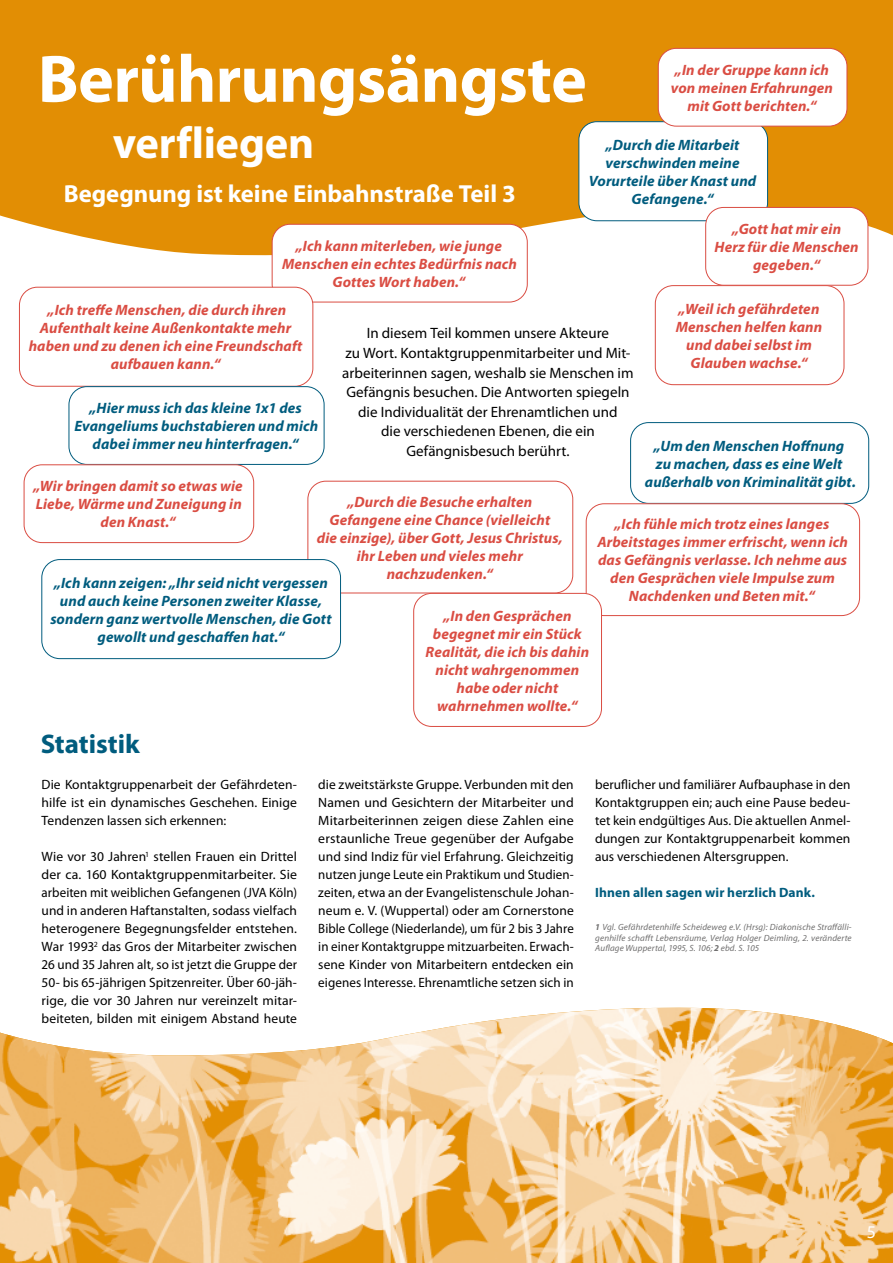
<style>
.page{position:relative;width:893px;height:1263px;background:#fff}
.page>*{position:absolute;margin:0;border:0;box-sizing:border-box;transform-origin:0 0}
.t1{font:700 67.65px "Myriad Pro";letter-spacing:-.01em;color:#fff}
.t2{font:700 44.55px "Myriad Pro";color:#fff}
.t3{font:700 27px "Myriad Pro";letter-spacing:-.005em;color:#005c7e}
.t4{font:700 24.75px "Myriad Pro";letter-spacing:-.005em;color:#fff}
.t5{font:18px "Myriad Pro";color:#fff}
.t6{font:italic 700 15px/18px "Myriad Pro";letter-spacing:.01em;color:#da4d43;text-align:center}
.t7{font:italic 700 15px/18px "Myriad Pro";letter-spacing:.01em;color:#005c7e;text-align:center}
.t8{font:15px/19.5px "Myriad Pro";color:#000;text-align:center}
.t9{font:13.5px/18px "Myriad Pro";letter-spacing:.005em;color:#000;text-align:justify}
.t10{font:700 13.5px "Myriad Pro";letter-spacing:.01em;color:#005c7e}
.t11{font:italic 9px/10.5px "Myriad Pro";letter-spacing:.015em;color:#706f6f;text-align:justify}
.s1{font-weight:700}
</style>
<div class="page">
<img style="left:1px;top:1008px;width:892px;height:255px">
<img style="left:0;top:1032px;width:1px;height:231px">
<svg style="left:0;top:0;width:893px;height:260px;background:#e39514"></svg>
<div style="left:272px;top:224px;width:255px;height:78px;background:#fff;border-radius:18px"></div>
<div style="left:272px;top:224px;width:255px;height:78px;border:1px solid #da4d43;border-radius:18px"></div>
<div style="left:308px;top:481px;width:265px;height:112px;border:1px solid #da4d43;border-radius:18px"></div>
<div style="left:19px;top:287px;width:294px;height:99px;background:#fff;border-radius:18px"></div>
<div style="left:19px;top:287px;width:294px;height:99px;border:1px solid #da4d43;border-radius:18px"></div>
<div style="left:630px;top:422px;width:239px;height:82px;border:1px solid #005c7e;border-radius:18px"></div>
<div style="left:586px;top:504px;width:274px;height:112px;border:1px solid #da4d43;border-radius:18px"></div>
<div style="left:69px;top:386px;width:255px;height:79px;border:1px solid #005c7e;border-radius:18px"></div>
<div style="left:24px;top:465px;width:230px;height:78px;border:1px solid #da4d43;border-radius:18px"></div>
<div style="left:42px;top:560px;width:299px;height:99px;background:#fff;border-radius:18px"></div>
<div style="left:42px;top:559px;width:299px;height:100px;border:1px solid #005c7e;border-radius:18px"></div>
<div style="left:579px;top:122px;width:189px;height:99px;background:#fff;border-radius:18px"></div>
<div style="left:579px;top:121px;width:189px;height:100px;border:1px solid #005c7e;border-radius:18px"></div>
<div style="left:655px;top:285px;width:189px;height:100px;border:1px solid #da4d43;border-radius:18px"></div>
<div style="left:658px;top:48px;width:189px;height:78px;background:#fff;border-radius:18px"></div>
<div style="left:658px;top:48px;width:189px;height:78px;border:1px solid #da4d43;border-radius:18px"></div>
<div style="left:706px;top:207px;width:162px;height:78px;background:#fff;border-radius:18px"></div>
<div style="left:705px;top:207px;width:163px;height:78px;border:1px solid #da4d43;border-radius:18px"></div>
<div style="left:414px;top:593px;width:187px;height:133px;background:#fff;border-radius:18px"></div>
<div style="left:413px;top:593px;width:189px;height:134px;border:1px solid #da4d43;border-radius:18px"></div>
<h1 class="t1" style="left:38px;top:35px;width:550px">Berührungsängste</h1>
<h2 class="t2" style="left:113px;top:114px;width:203px">verfliegen</h2>
<p class="t6" style="left:671px;top:60px;width:163px">„In der Gruppe kann ich von meinen Erfahrungen mit Gott berichten.“</p>
<p class="t7" style="left:589px;top:135px;width:169px">„Durch die Mitarbeit verschwinden meine<br>Vorurteile über Knast und<br>Gefangene.“</p>
<h3 class="t4" style="left:64px;top:178px;width:454px">Begegnung ist keine Einbahnstraße Teil 3</h3>
<p class="t6" style="left:282px;top:236px;width:236px">„Ich kann miterleben, wie junge<br>Menschen ein echtes Bedürfnis nach<br>Gottes Wort haben.“</p>
<p class="t6" style="left:715px;top:219px;width:146px">„Gott hat mir ein<br>Herz für die Menschen gegeben.“</p>
<p class="t6" style="left:676px;top:299px;width:148px">„Weil ich gefährdeten<br>Menschen helfen kann und dabei selbst im<br>Glauben wachse.“</p>
<p class="t6" style="left:29px;top:301px;width:275px">„Ich treffe Menschen, die durch ihren Aufenthalt keine Außenkontakte mehr haben und zu denen ich eine Freundschaft aufbauen kann.“</p>
<p class="t8" style="left:342px;top:323px;width:293px">In diesem Teil kommen unsere Akteure<br>zu Wort. Kontaktgruppenmitarbeiter und Mit&shy;arbeiterinnen sagen, weshalb sie Menschen im Gefängnis besuchen. Die Antworten spiegeln die Individualität der Ehrenamtlichen und<br>die verschiedenen Ebenen, die ein Gefängnisbesuch berührt.</p>
<p class="t7" style="left:75px;top:399px;width:245px">„Hier muss ich das kleine 1x1 des<br>Evangeliums buchstabieren und mich dabei immer neu hinterfragen.“</p>
<p class="t6" style="left:33px;top:477px;width:211px">„Wir bringen damit so etwas wie<br>Liebe, Wärme und Zuneigung in den Knast.“</p>
<p class="t7" style="left:645px;top:436px;width:212px">„Um den Menschen Hoffnung<br>zu machen, dass es eine Welt außerhalb von Kriminalität gibt.</p>
<p class="t6" style="left:597px;top:515px;width:252px">„Ich fühle mich trotz eines langes Arbeitstages immer erfrischt, wenn ich das Gefängnis verlasse. Ich nehme aus den Gesprächen viele Impulse zum Nachdenken und Beten mit.“</p>
<p class="t6" style="left:317px;top:492px;width:247px">„Durch die Besuche erhalten<br>Gefangene eine Chance (vielleicht<br>die einzige), über Gott, Jesus Christus, ihr Leben und vieles mehr nachzudenken.“</p>
<p class="t7" style="left:50px;top:573px;width:283px">„Ich kann zeigen: „Ihr seid nicht vergessen und auch keine Personen zweiter Klasse, sondern ganz wertvolle Menschen, die Gott gewollt und geschaffen hat.“</p>
<p class="t6" style="left:426px;top:606px;width:165px">„In den Gesprächen begegnet mir ein Stück<br>Realität, die ich bis dahin nicht wahrgenommen habe oder nicht wahrnehmen wollte.“</p>
<h3 class="t3" style="left:41px;top:726px;width:100px">Statistik</h3>
<p class="t9" style="left:42px;top:775px;width:257px">Die Kontaktgruppenarbeit der Gefährdeten&shy;hilfe ist ein dynamisches Geschehen. Einige Tendenzen lassen sich erkennen:</p>
<p class="t9" style="left:42px;top:847px;width:257px">Wie vor 30 Jahren<sup>1</sup> stellen Frauen ein Drittel der ca. 160 Kontaktgruppenmitarbeiter. Sie arbeiten mit weiblichen Gefangenen (JVA Köln) und in anderen Haftanstalten, sodass vielfach heterogenere Begegnungsfelder entstehen.<br>War 1993<sup>2</sup> das Gros der Mitarbeiter zwischen 26 und 35 Jahren alt, so ist jetzt die Gruppe der 50- bis 65-jährigen Spitzenreiter. Über 60-jäh&shy;rige, die vor 30 Jahren nur vereinzelt mitar&shy;beiteten, bilden mit einigem Abstand heute</p>
<p class="t9" style="left:318px;top:775px;width:257px">die zweitstärkste Gruppe. Verbunden mit den Namen und Gesichtern der Mitarbeiter und Mitarbeiterinnen zeigen diese Zahlen eine erstaunliche Treue gegenüber der Aufgabe und sind Indiz für viel Erfahrung. Gleichzeitig nutzen junge Leute ein Praktikum und Studien&shy;zeiten, etwa an der Evangelistenschule Johan&shy;neum e. V. (Wuppertal) oder am Cornerstone Bible College (Niederlande), um für 2 bis 3 Jahre in einer Kontaktgruppe mitzuarbeiten. Erwach&shy;sene Kinder von Mitarbeitern entdecken ein eigenes Interesse. Ehrenamtliche setzen sich in</p>
<p class="t9" style="left:595px;top:775px;width:257px">beruflicher und familiärer Aufbauphase in den Kontaktgruppen ein; auch eine Pause bedeu&shy;tet kein endgültiges Aus. Die aktuellen Anmel&shy;dungen zur Kontaktgruppenarbeit kommen aus verschiedenen Altersgruppen.</p>
<p class="t10" style="left:595px;top:884px;width:222px">Ihnen allen sagen wir herzlich Dank.</p>
<p class="t11" style="left:595px;top:922px;width:258px"><span class="s1">1</span> Vgl. Gefährdetenhilfe Scheideweg e.V. (Hrsg): Diakonische Straffälli&shy;genhilfe schafft Lebensräume, Verlag Holger Deimling, 2. veränderte Auflage Wuppertal, 1995, S. 106; <span class="s1">2</span> ebd. S. 105</p>
<h3 class="t5" style="left:867px;top:1221px;width:11px">5</h3>
</div>
